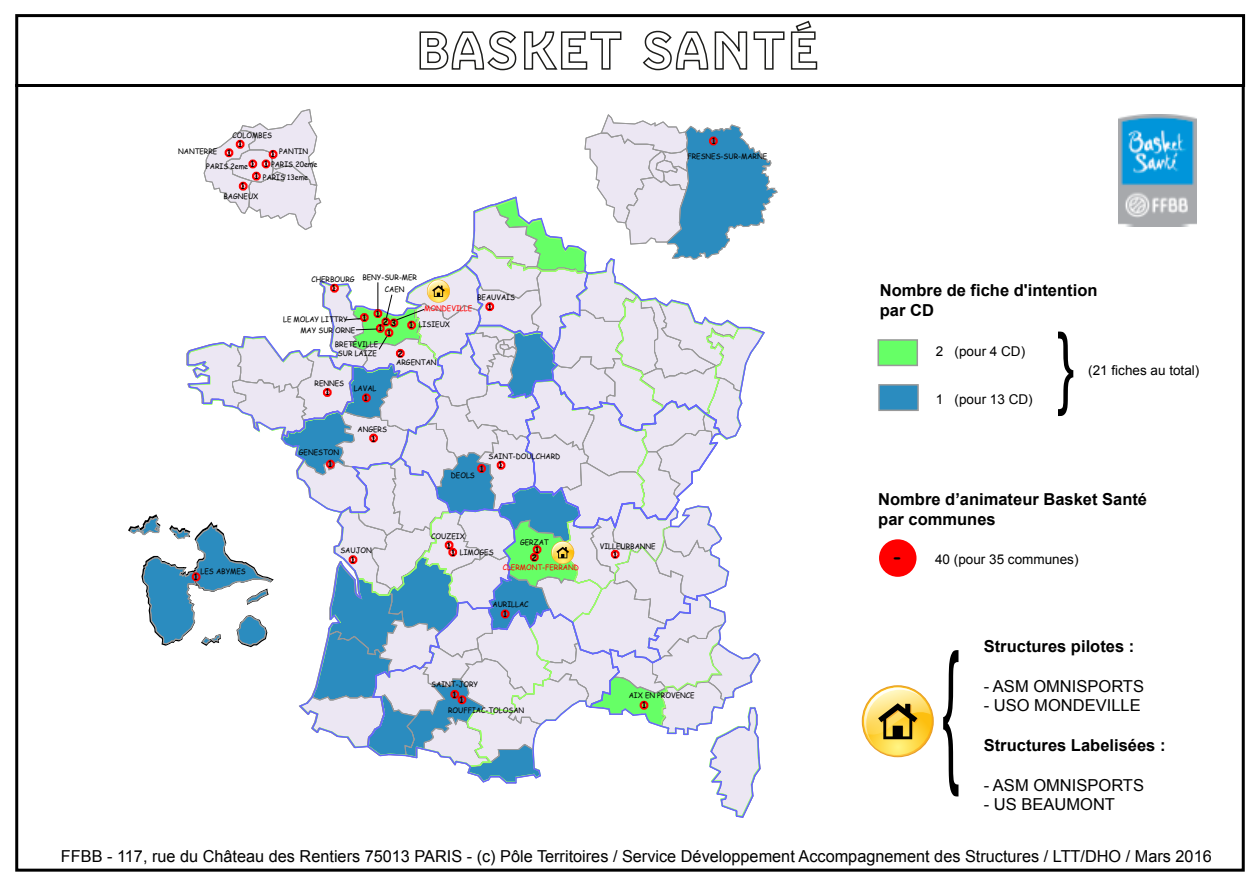
<style>
.page{position:relative;width:1260px;height:888px;background:#fff}
.page>*{position:absolute;margin:0;border:0;box-sizing:border-box;transform-origin:0 0}
.t1{font:90px "Arial";color:#000;scale:.6 1}
.t2{font:16.5px "Arial";color:#000}
.t3{font:700 16.5px/19.8px "Arial";color:#000}
.t4{font:13.5px "Arial";color:#000}
.t5{font:700 8.7px "Comic Sans MS";color:#000;scale:.95 1}
.t6{font:7.5px/9px "Comic Sans MS";color:#000;text-align:center;scale:.95 1}
.t7{font:7.5px "Comic Sans MS";color:#f00;scale:.95 1}
.s1{font-family:"Comic Sans MS";font-weight:700;font-size:17.4px}
</style>
<div class="page">
<div style="left:15px;top:14px;width:1230px;height:73px;border:3px solid #000"></div>
<svg style="left:419px;top:30px;width:98px;height:41px"></svg>
<svg style="left:524px;top:31px;width:98px;height:39px"></svg>
<svg style="left:642px;top:20px;width:176px;height:51px"></svg>
<img style="left:1118px;top:114px;width:78px;height:113px">
<div style="left:878px;top:384px;width:41px;height:27px;background:#2b8cbf;border:2px solid #999"></div>
<div style="left:879px;top:539px;width:38px;height:38px;background:#f00;border-radius:50%"></div>
<div style="left:878px;top:339px;width:40px;height:27px;background:#6f6;border:2px solid #999"></div>
<svg style="left:862px;top:685px;width:72px;height:72px"></svg>
<svg style="left:128px;top:109px;width:650px;height:709px"></svg>
<p class="t6" style="left:178px;top:146px;width:43px">NANTERRE</p>
<p class="t6" style="left:233px;top:130px;width:43px">COLOMBES</p>
<p class="t5" style="left:238px;top:138px;width:7px">1</p>
<p class="t5" style="left:227px;top:146px;width:7px">1</p>
<p class="t6" style="left:279px;top:147px;width:32px">PANTIN</p>
<p class="t5" style="left:271px;top:147px;width:7px">1</p>
<p class="t5" style="left:250px;top:158px;width:7px">1</p>
<p class="t6" style="left:206px;top:162px;width:46px">PARIS 2eme</p>
<p class="t5" style="left:264px;top:158px;width:7px">1</p>
<p class="t6" style="left:271px;top:160px;width:50px">PARIS 20eme</p>
<p class="t5" style="left:241px;top:180px;width:7px">1</p>
<p class="t5" style="left:254px;top:170px;width:7px">1</p>
<p class="t6" style="left:263px;top:173px;width:49px">PARIS 13eme</p>
<p class="t6" style="left:223px;top:192px;width:38px">BAGNEUX</p>
<p class="t5" style="left:711px;top:134px;width:7px">1</p>
<p class="t6" style="left:688px;top:152px;width:85px">FRESNES-SUR-MARNE</p>
<p class="t6" style="left:201px;top:567px;width:49px">LES ABYMES</p>
<p class="t5" style="left:193px;top:570px;width:7px">1</p>
<p class="t6" style="left:311px;top:274px;width:47px">CHERBOURG</p>
<p class="t5" style="left:332px;top:282px;width:7px">1</p>
<p class="t6" style="left:362px;top:273px;width:59px">BENY-SUR-MER</p>
<p class="t6" style="left:385px;top:285px;width:22px">CAEN</p>
<p class="t6" style="left:477px;top:293px;width:41px">BEAUVAIS</p>
<p class="t6" style="left:283px;top:314px;width:69px">LE MOLAY LITTRY</p>
<p class="t6" style="left:300px;top:325px;width:59px">MAY SUR ORNE</p>
<p class="t5" style="left:362px;top:311px;width:7px">1</p>
<p class="t5" style="left:376px;top:307px;width:7px">1</p>
<p class="t5" style="left:383px;top:316px;width:15px">2 3</p>
<p class="t5" style="left:378px;top:322px;width:7px">1</p>
<p class="t5" style="left:387px;top:326px;width:7px">1</p>
<p class="t7" style="left:424px;top:303px;width:52px">MONDEVILLE</p>
<p class="t6" style="left:419px;top:320px;width:35px">LISIEUX</p>
<p class="t5" style="left:409px;top:319px;width:7px">1</p>
<p class="t6" style="left:335px;top:339px;width:47px">BRETEVILLE<br>SUR LAIZE</p>
<p class="t6" style="left:315px;top:378px;width:33px">RENNES</p>
<p class="t5" style="left:325px;top:386px;width:7px">1</p>
<p class="t6" style="left:354px;top:384px;width:26px">LAVAL</p>
<p class="t5" style="left:364px;top:392px;width:7px">1</p>
<p class="t6" style="left:358px;top:424px;width:33px">ANGERS</p>
<p class="t5" style="left:371px;top:432px;width:7px">1</p>
<p class="t5" style="left:398px;top:347px;width:7px">2</p>
<p class="t6" style="left:396px;top:358px;width:44px">ARGENTAN</p>
<p class="t5" style="left:488px;top:300px;width:7px">1</p>
<p class="t6" style="left:299px;top:447px;width:44px">GENESTON</p>
<p class="t5" style="left:328px;top:457px;width:7px">1</p>
<p class="t6" style="left:488px;top:451px;width:77px">SAINT-DOULCHARD</p>
<p class="t5" style="left:480px;top:462px;width:7px">1</p>
<p class="t6" style="left:451px;top:470px;width:27px">DEOLS</p>
<p class="t5" style="left:498px;top:459px;width:7px">1</p>
<p class="t6" style="left:340px;top:546px;width:35px">SAUJON</p>
<p class="t5" style="left:350px;top:553px;width:7px">1</p>
<p class="t6" style="left:431px;top:531px;width:37px">COUZEIX</p>
<p class="t5" style="left:447px;top:539px;width:7px">1</p>
<p class="t5" style="left:451px;top:546px;width:7px">1</p>
<p class="t6" style="left:460px;top:548px;width:37px">LIMOGES</p>
<p class="t6" style="left:520px;top:537px;width:32px">GERZAT</p>
<p class="t5" style="left:535px;top:543px;width:7px">1</p>
<p class="t5" style="left:532px;top:551px;width:7px">2</p>
<p class="t7" style="left:503px;top:562px;width:82px">CLERMONT-FERRAND</p>
<p class="t6" style="left:493px;top:600px;width:39px">AURILLAC</p>
<p class="t5" style="left:503px;top:607px;width:7px">1</p>
<p class="t6" style="left:600px;top:541px;width:60px">VILLEURBANNE</p>
<p class="t5" style="left:613px;top:548px;width:7px">1</p>
<p class="t6" style="left:431px;top:679px;width:51px">SAINT-JORY</p>
<p class="t5" style="left:452px;top:688px;width:7px">1</p>
<p class="t5" style="left:459px;top:693px;width:7px">1</p>
<p class="t6" style="left:448px;top:705px;width:82px">ROUFFIAC-TOLOSAN</p>
<p class="t6" style="left:629px;top:691px;width:71px">AIX EN PROVENCE</p>
<p class="t5" style="left:642px;top:699px;width:7px">1</p>
<h2 class="t3" style="left:880px;top:281px;width:219px">Nombre de fiche d'intention par CD</h2>
<h3 class="t4" style="left:936px;top:342px;width:91px">2 (pour 4 CD)</h3>
<h3 class="t4" style="left:936px;top:391px;width:98px">1 (pour 13 CD)</h3>
<h1 class="t1" style="left:1057px;top:307px;width:32px">}</h1>
<h3 class="t4" style="left:1088px;top:361px;width:113px">(21 fiches au total)</h3>
<h2 class="t3" style="left:878px;top:490px;width:270px">Nombre d’animateur Basket Santé par communes</h2>
<h3 class="t4" style="left:892px;top:551px;width:188px"><span class="s1">-</span> 40 (pour 35 communes)</h3>
<h2 class="t3" style="left:984px;top:637px;width:152px">Structures pilotes :</h2>
<h2 class="t2" style="left:984px;top:675px;width:162px">- ASM OMNISPORTS</h2>
<h2 class="t2" style="left:984px;top:695px;width:158px">- USO MONDEVILLE</h2>
<h2 class="t3" style="left:984px;top:736px;width:183px">Structures Labelisées :</h2>
<h2 class="t2" style="left:984px;top:774px;width:162px">- ASM OMNISPORTS</h2>
<h2 class="t2" style="left:984px;top:794px;width:133px">- US BEAUMONT</h2>
<h2 class="t2" style="left:61px;top:846px;width:1152px">FFBB - 117, rue du Château des Rentiers 75013 PARIS - (c) Pôle Territoires / Service Développement Accompagnement des Structures / LTT/DHO / Mars 2016</h2>
</div>
